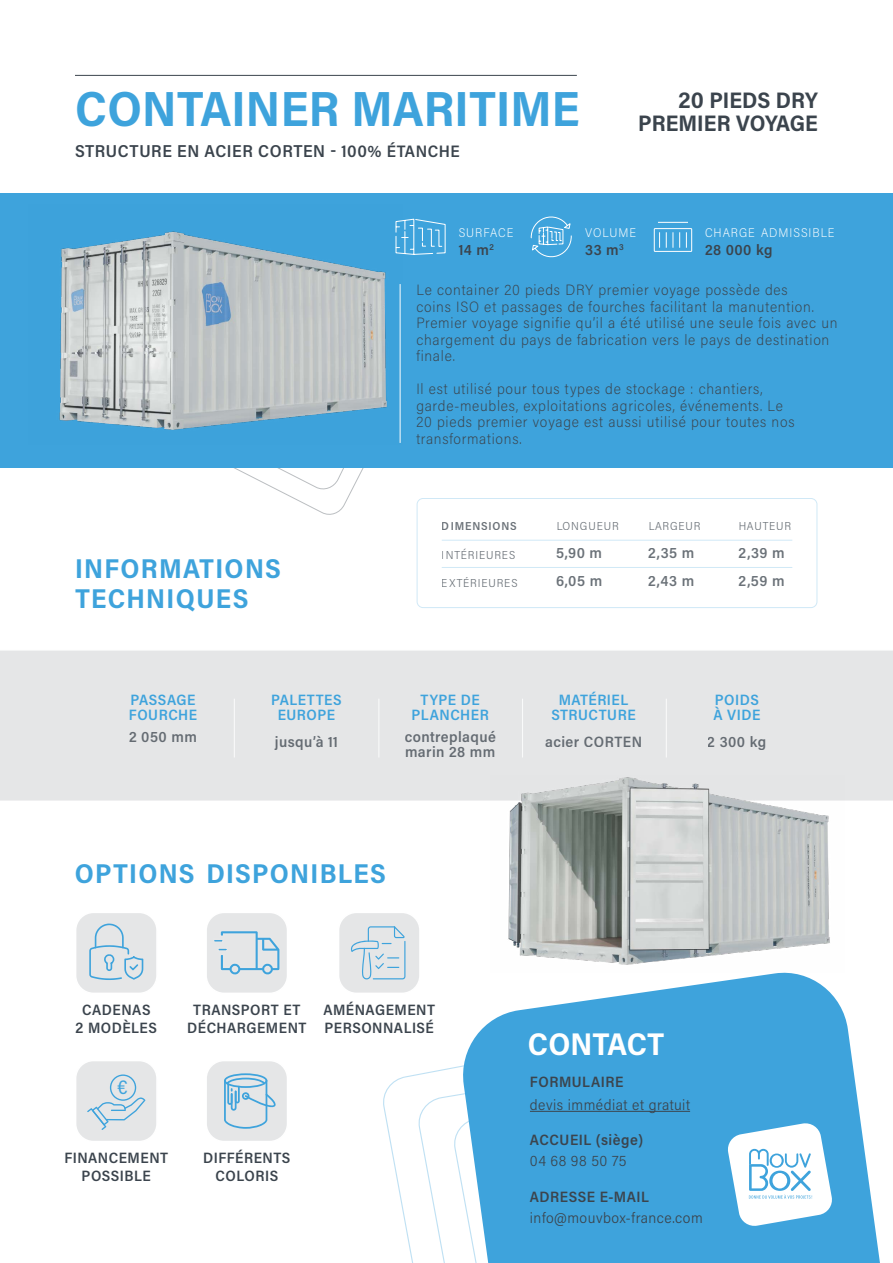
<style>
.page{position:relative;width:893px;height:1263px;background:#fff}
.page>*{position:absolute;margin:0;border:0;box-sizing:border-box;transform-origin:0 0}
.t1{font:700 49.5px "Acumin Pro Semi Cond";letter-spacing:.005em;color:#3ea3dc}
.t2{font:700 31.5px "Acumin Pro Semi Cond";color:#fff}
.t3{font:700 27.3px/30px "Acumin Pro Semi Cond";letter-spacing:.05em;color:#3ea3dc}
.t4{font:700 22.5px/23px "Acumin Pro Semi Cond";color:#3b444d;text-align:right}
.t5{font:19.5px "Acumin Pro Semi Cond";color:#3ea3dc}
.t6{font:600 17.25px "Acumin Pro Semi Cond";letter-spacing:.03em;color:#3b444d}
.t7{font:200 15px/16.5px "Acumin Pro Semi Cond";letter-spacing:.05em;color:#3b444d}
.t8{font:600 15px/18px "Acumin Pro Semi Cond";letter-spacing:.03em;color:#3b444d}
.t9{font:600 15px/15px "Acumin Pro Semi Cond";letter-spacing:.035em;color:#3ea3dc;text-align:center}
.t10{font:300 15px "Acumin Pro Semi Cond";letter-spacing:.03em;color:#3b444d}
.t11{font:200 12.6px "Acumin Pro Semi Cond";letter-spacing:.075em;color:#fff}
.t12{font:300 11.55px "Acumin Pro Semi Cond";letter-spacing:.08em;color:#3b444d}
.t13{font:600 11.55px "Acumin Pro Semi Cond";letter-spacing:.075em;color:#3b444d}
.s1{font-size:16.65px}
</style>
<div class="page">
<svg style="left:234px;top:468px;width:130px;height:47px"></svg>
<div style="left:0;top:194px;width:893px;height:274px;background:#3ea3dc"></div>
<div style="left:0;top:650px;width:893px;height:151px;background:#e5e6e7"></div>
<hr style="left:75px;top:75px;width:502px;height:1px;background:#3b444d">
<div style="left:417px;top:498px;width:400px;height:110px;border:1px solid #3ea3dc;border-radius:6px"></div>
<hr style="left:442px;top:540px;width:350px;height:1px;background:#3ea3dc">
<hr style="left:442px;top:567px;width:350px;height:1px;background:#3ea3dc">
<svg style="left:403px;top:218px;width:43px;height:37px"></svg>
<svg style="left:530px;top:216px;width:42px;height:42px"></svg>
<div style="left:654px;top:228px;width:38px;height:24px;border:1px solid #fff"></div>
<svg style="left:666px;top:232px;width:1px;height:16px"></svg>
<svg style="left:659px;top:232px;width:1px;height:16px"></svg>
<svg style="left:673px;top:232px;width:7px;height:16px"></svg>
<svg style="left:686px;top:232px;width:1px;height:16px"></svg>
<hr style="left:658px;top:222px;width:30px;height:1px;background:#fff">
<div style="left:76px;top:912px;width:81px;height:81px;background:#e5e6e7;border-radius:18px"></div>
<div style="left:75px;top:911px;width:83px;height:83px;border:2px solid #fff;border-radius:18px"></div>
<svg style="left:89px;top:923px;width:54px;height:57px"></svg>
<div style="left:206px;top:912px;width:82px;height:81px;background:#e5e6e7;border-radius:18px"></div>
<div style="left:205px;top:911px;width:83px;height:83px;border:2px solid #fff;border-radius:18px"></div>
<svg style="left:217px;top:931px;width:63px;height:44px"></svg>
<div style="left:339px;top:912px;width:81px;height:81px;background:#e5e6e7;border-radius:18px"></div>
<div style="left:338px;top:911px;width:83px;height:83px;border:2px solid #fff;border-radius:18px"></div>
<svg style="left:351px;top:926px;width:54px;height:53px"></svg>
<div style="left:76px;top:1060px;width:81px;height:81px;background:#e5e6e7;border-radius:18px"></div>
<div style="left:75px;top:1060px;width:83px;height:82px;border:2px solid #fff;border-radius:18px"></div>
<svg style="left:87px;top:1074px;width:58px;height:56px"></svg>
<div style="left:206px;top:1060px;width:82px;height:81px;background:#e5e6e7;border-radius:18px"></div>
<div style="left:205px;top:1060px;width:83px;height:82px;border:2px solid #fff;border-radius:18px"></div>
<svg style="left:224px;top:1073px;width:52px;height:56px"></svg>
<hr style="left:234px;top:699px;width:1px;height:58px;background:#fff">
<hr style="left:666px;top:699px;width:1px;height:58px;background:#fff">
<hr style="left:378px;top:699px;width:1px;height:58px;background:#fff">
<hr style="left:522px;top:699px;width:1px;height:58px;background:#fff">
<svg style="left:384px;top:1066px;width:75px;height:197px"></svg>
<svg style="left:459px;top:973px;width:421px;height:290px;fill:#3ea3dc"></svg>
<hr style="left:530px;top:1111px;width:160px;height:1px;background:#3b444d">
<svg style="left:727px;top:1122px;width:106px;height:105px"></svg>
<img style="left:490px;top:776px;width:354px;height:197px">
<img style="left:59px;top:220px;width:344px;height:223px">
<h1 class="t1" style="left:75px;top:74px;width:506px">CONTAINER MARITIME</h1>
<p class="t6" style="left:75px;top:139px;width:386px">STRUCTURE EN ACIER CORTEN - <span class="s1">100% ÉTANCHE</span></p>
<h3 class="t4" style="left:638px;top:88px;width:181px">20 PIEDS DRY<br>PREMIER VOYAGE</h3>
<p class="t11" style="left:705px;top:224px;width:131px">CHARGE ADMISSIBLE</p>
<p class="t8" style="left:705px;top:240px;width:69px">28 000 kg</p>
<p class="t7" style="left:416px;top:281px;width:423px">Le container 20 pieds DRY premier voyage possède des<br>coins ISO et passages de fourches facilitant la manutention.<br>Premier voyage signifie qu’il a été utilisé une seule fois avec un chargement du pays de fabrication vers le pays de destination finale.</p>
<p class="t7" style="left:416px;top:380px;width:380px">Il est utilisé pour tous types de stockage : chantiers, garde-meubles, exploitations agricoles, événements. Le 20 pieds premier voyage est aussi utilisé pour toutes nos transformations.</p>
<p class="t11" style="left:459px;top:224px;width:56px">SURFACE</p>
<p class="t8" style="left:459px;top:240px;width:37px">14 m<sup>2</sup></p>
<p class="t11" style="left:585px;top:224px;width:53px">VOLUME</p>
<p class="t8" style="left:585px;top:240px;width:40px">33 m<sup>3</sup></p>
<h3 class="t3" style="left:75px;top:552px;width:207px">INFORMATIONS<br>TECHNIQUES</h3>
<p class="t13" style="left:442px;top:517px;width:76px">DIMENSIONS</p>
<p class="t12" style="left:556px;top:518px;width:64px">LONGUEUR</p>
<p class="t12" style="left:648px;top:518px;width:54px">LARGEUR</p>
<p class="t12" style="left:738px;top:518px;width:54px">HAUTEUR</p>
<p class="t12" style="left:442px;top:547px;width:75px">INTÉRIEURES</p>
<p class="t8" style="left:556px;top:538px;width:48px;line-height:28px">5,90 m<br>6,05 m</p>
<p class="t8" style="left:648px;top:538px;width:48px;line-height:28px">2,35 m<br>2,43 m</p>
<p class="t8" style="left:738px;top:538px;width:48px;line-height:28px">2,39 m<br>2,59 m</p>
<p class="t12" style="left:442px;top:575px;width:77px">EXTÉRIEURES</p>
<p class="t9" style="left:129px;top:691px;width:70px;text-align:left">PASSAGE<br>FOURCHE</p>
<p class="t9" style="left:551px;top:691px;width:86px">MATÉRIEL<br>STRUCTURE</p>
<p class="t9" style="left:271px;top:691px;width:72px">PALETTES<br>EUROPE</p>
<p class="t9" style="left:412px;top:691px;width:79px">TYPE DE<br>PLANCHER</p>
<p class="t9" style="left:713px;top:691px;width:48px;text-align:left">POIDS<br>À VIDE</p>
<p class="t8" style="left:275px;top:732px;width:65px">jusqu’à 11</p>
<p class="t8" style="left:404px;top:729px;width:93px;line-height:15px">contreplaqué marin 28 mm</p>
<p class="t8" style="left:129px;top:727px;width:69px">2 050 mm</p>
<p class="t8" style="left:545px;top:732px;width:99px">acier CORTEN</p>
<p class="t8" style="left:708px;top:732px;width:60px">2 300 kg</p>
<h3 class="t3" style="left:75px;top:857px;width:313px">OPTIONS DISPONIBLES</h3>
<p class="t8" style="left:76px;top:1000px;width:83px;text-align:center">CADENAS<br>2 MODÈLES</p>
<p class="t8" style="left:187px;top:1000px;width:121px;text-align:center">TRANSPORT ET<br>DÉCHARGEMENT</p>
<p class="t8" style="left:323px;top:1000px;width:113px">AMÉNAGEMENT<br>PERSONNALISÉ</p>
<h3 class="t5" style="left:117px;top:1074px;width:12px">€</h3>
<p class="t8" style="left:64px;top:1148px;width:105px;text-align:center">FINANCEMENT<br>POSSIBLE</p>
<p class="t8" style="left:203px;top:1148px;width:89px;text-align:center">DIFFÉRENTS<br>COLORIS</p>
<h2 class="t2" style="left:528px;top:1022px;width:138px">CONTACT</h2>
<p class="t8" style="left:530px;top:1072px;width:95px">FORMULAIRE</p>
<p class="t10" style="left:530px;top:1094px;width:162px">devis immédiat et gratuit</p>
<p class="t8" style="left:530px;top:1130px;width:115px">ACCUEIL (siège)</p>
<p class="t10" style="left:530px;top:1150px;width:98px">04 68 98 50 75</p>
<p class="t8" style="left:530px;top:1187px;width:120px">ADRESSE E-MAIL</p>
<p class="t10" style="left:530px;top:1207px;width:174px">info@mouvbox-france.com</p>
</div>
